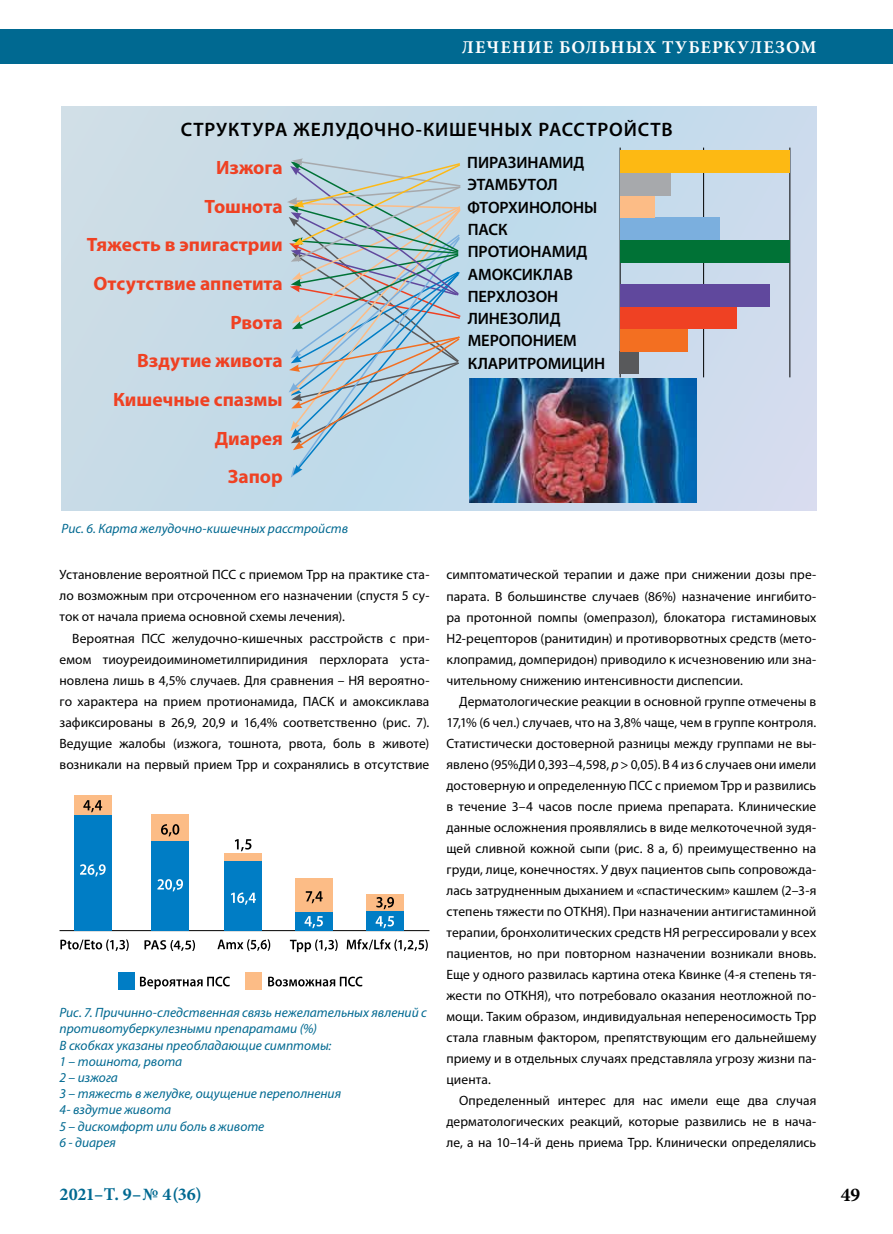
<style>
.page{position:relative;width:893px;height:1234px;background:#fff}
.page>*{position:absolute;margin:0;border:0;box-sizing:border-box;transform-origin:0 0}
.t1{font:600 19.5px "Myriad Pro";letter-spacing:.04em;color:#000}
.t2{font:700 19.5px "Minion Pro";color:#000}
.t3{font:700 19.35px/38.7px "Myriad Pro";color:#ef4123;text-align:right}
.t4{font:700 18px "Minion Pro";letter-spacing:.065em;color:#fff}
.t5{font:700 18px "Minion Pro";color:#006991}
.t6{font:600 16.5px "Myriad Pro";letter-spacing:-.005em;color:#000}
.t7{font:13.5px/21px "Myriad Pro";letter-spacing:.005em;color:#000;text-align:justify}
.t8{font:italic 13.5px/16.2px "Myriad Pro";color:#006991}
.s1{font-style:italic}
</style>
<div class="page">
<div style="left:0;top:30px;width:893px;height:34px;background:#006991"></div>
<svg style="left:144px;top:940px;width:51px;height:10px"></svg>
<hr style="left:60px;top:930px;width:369px;height:1px;background:#000">
<div style="left:74px;top:814px;width:37px;height:116px;background:#007dc5"></div>
<div style="left:74px;top:794px;width:37px;height:20px;background:#fcbc86"></div>
<div style="left:151px;top:841px;width:38px;height:89px;background:#007dc5"></div>
<div style="left:151px;top:814px;width:38px;height:27px;background:#fcbc86"></div>
<div style="left:224px;top:860px;width:38px;height:70px;background:#007dc5"></div>
<div style="left:224px;top:853px;width:38px;height:7px;background:#fcbc86"></div>
<div style="left:295px;top:910px;width:38px;height:20px;background:#007dc5"></div>
<div style="left:295px;top:877px;width:38px;height:33px;background:#fcbc86"></div>
<div style="left:366px;top:910px;width:38px;height:20px;background:#007dc5"></div>
<div style="left:118px;top:971px;width:17px;height:18px;background:#007dc5"></div>
<div style="left:366px;top:894px;width:38px;height:16px;background:#fcbc86"></div>
<div style="left:245px;top:971px;width:17px;height:18px;background:#fcbc86"></div>
<svg style="left:83px;top:800px;width:19px;height:12px"></svg>
<svg style="left:80px;top:864px;width:26px;height:12px"></svg>
<svg style="left:235px;top:839px;width:16px;height:12px"></svg>
<svg style="left:231px;top:892px;width:25px;height:12px"></svg>
<svg style="left:376px;top:897px;width:18px;height:12px"></svg>
<svg style="left:376px;top:916px;width:18px;height:12px"></svg>
<svg style="left:161px;top:824px;width:18px;height:12px"></svg>
<svg style="left:60px;top:939px;width:69px;height:11px"></svg>
<svg style="left:290px;top:939px;width:48px;height:12px"></svg>
<svg style="left:347px;top:939px;width:81px;height:11px"></svg>
<svg style="left:140px;top:976px;width:90px;height:12px"></svg>
<svg style="left:268px;top:976px;width:94px;height:10px"></svg>
<svg style="left:217px;top:939px;width:53px;height:11px"></svg>
<svg style="left:157px;top:879px;width:26px;height:12px"></svg>
<svg style="left:306px;top:891px;width:17px;height:12px"></svg>
<svg style="left:304px;top:916px;width:19px;height:12px"></svg>
<div style="left:62px;top:106px;width:754px;height:404px;background:#c7dbe8"></div>
<hr style="left:789px;top:147px;width:1px;height:230px;background:#000">
<hr style="left:703px;top:147px;width:1px;height:230px;background:#000">
<hr style="left:620px;top:147px;width:1px;height:230px;background:#000">
<div style="left:620px;top:351px;width:19px;height:23px;background:#58595b"></div>
<div style="left:620px;top:329px;width:67px;height:22px;background:#f36f21"></div>
<div style="left:620px;top:306px;width:116px;height:23px;background:#ef4123"></div>
<div style="left:620px;top:284px;width:150px;height:23px;background:#60489d"></div>
<div style="left:620px;top:239px;width:169px;height:23px;background:#007236"></div>
<div style="left:620px;top:217px;width:99px;height:23px;background:#7bafde"></div>
<div style="left:620px;top:195px;width:34px;height:23px;background:#fcbc86"></div>
<div style="left:620px;top:173px;width:50px;height:23px;background:#a7a9ac"></div>
<div style="left:620px;top:150px;width:170px;height:23px;background:#fdb913"></div>
<svg style="left:287px;top:158px;width:174px;height:319px"></svg>
<img style="left:470px;top:378px;width:226px;height:124px">
<h3 class="t4" style="left:462px;top:35px;width:356px">ЛЕЧЕНИЕ БОЛЬНЫХ ТУБЕРКУЛЕЗОМ</h3>
<h1 class="t1" style="left:181px;top:117px;width:494px">СТРУКТУРА ЖЕЛУДОЧНО-КИШЕЧНЫХ РАССТРОЙСТВ</h1>
<h2 class="t3" style="left:87px;top:147px;width:197px">Изжога<br>Тошнота<br>Тяжесть в эпигастрии<br>Отсутствие аппетита<br>Рвота<br>Вздутие живота<br>Кишечные спазмы<br>Диарея<br>Запор</h2>
<p class="t6" style="left:467px;top:152px;width:119px">ПИРАЗИНАМИД</p>
<p class="t6" style="left:467px;top:174px;width:92px">ЭТАМБУТОЛ</p>
<p class="t6" style="left:467px;top:197px;width:131px">ФТОРХИНОЛОНЫ</p>
<p class="t6" style="left:468px;top:219px;width:41px">ПАСК</p>
<p class="t6" style="left:468px;top:241px;width:121px">ПРОТИОНАМИД</p>
<p class="t6" style="left:468px;top:263px;width:107px">АМОКСИКЛАВ</p>
<p class="t6" style="left:468px;top:286px;width:92px">ПЕРХЛОЗОН</p>
<p class="t6" style="left:468px;top:308px;width:94px">ЛИНЕЗОЛИД</p>
<p class="t6" style="left:468px;top:330px;width:110px">МЕРОПОНИЕМ</p>
<p class="t6" style="left:468px;top:352px;width:139px">КЛАРИТРОМИЦИН</p>
<p class="t8" style="left:62px;top:519px;width:288px">Рис. 6. Карта желудочно-кишечных расстройств</p>
<p class="t7" style="left:60px;top:564px;width:371px">Установление вероятной ПСС с приемом Tpp на практике ста&shy;ло возможным при отсроченном его назначении (спустя 5 су&shy;ток от начала приема основной схемы лечения).</p>
<p class="t7" style="left:60px;top:627px;width:371px;text-indent:13px">Вероятная ПСС желудочно-кишечных расстройств с при&shy;емом тиоуреидоиминометилпиридиния перхлората уста&shy;новлена лишь в 4,5% случаев. Для сравнения – НЯ вероятно&shy;го характера на прием протионамида, ПАСК и амоксиклава зафиксированы в 26,9, 20,9 и 16,4% соответственно (рис. 7).<br>Ведущие жалобы (изжога, тошнота, рвота, боль в животе) возникали на первый прием Tpp и сохранялись в отсутствие</p>
<p class="t8" style="left:60px;top:1004px;width:369px">Рис. 7. Причинно-следственная связь нежелательных явлений с противотуберкулезными препаратами (%)<br>В скобках указаны преобладающие симптомы:<br>1 – тошнота, рвота<br>2 – изжога<br>3 – тяжесть в желудке, ощущение переполнения<br>4- вздутие живота<br>5 – дискомфорт или боль в животе<br>6 - диарея</p>
<p class="t7" style="left:446px;top:564px;width:371px">симптоматической терапии и даже при снижении дозы пре&shy;парата. В большинстве случаев (86%) назначение ингибито&shy;ра протонной помпы (омепразол), блокатора гистаминовых H2-рецепторов (ранитидин) и противорвотных средств (мето&shy;клопрамид, домперидон) приводило к исчезновению или зна&shy;чительному снижению интенсивности диспепсии.</p>
<p class="t7" style="left:446px;top:690px;width:371px;text-indent:13px">Дерматологические реакции в основной группе отмечены в 17,1% (6 чел.) случаев, что на 3,8% чаще, чем в группе контроля.<br>Статистически достоверной разницы между группами не вы&shy;явлено (95%ДИ 0,393–4,598, <span class="s1">p</span> &gt; 0,05). В 4 из 6 случаев они имели достоверную и определенную ПСС с приемом Трр и развились в течение 3–4 часов после приема препарата. Клинические данные осложнения проявлялись в виде мелкоточечной зудя&shy;щей сливной кожной сыпи (рис. 8 а, б) преимущественно на груди, лице, конечностях. У двух пациентов сыпь сопровожда&shy;лась затрудненным дыханием и «спастическим» кашлем (2–3-я степень тяжести по ОТКНЯ). При назначении антигистаминной терапии, бронхолитических средств НЯ регрессировали у всех пациентов, но при повторном назначении возникали вновь.<br>Еще у одного развилась картина отека Квинке (4-я степень тя&shy;жести по ОТКНЯ), что потребовало оказания неотложной по&shy;мощи. Таким образом, индивидуальная непереносимость Трр стала главным фактором, препятствующим его дальнейшему приему и в отдельных случаях представляла угрозу жизни па&shy;циента.</p>
<p class="t7" style="left:446px;top:1089px;width:371px;text-indent:13px">Определенный интерес для нас имели еще два случая дерматологических реакций, которые развились не в нача&shy;ле, а на 10–14-й день приема Tpp. Клинически определялись</p>
<h3 class="t5" style="left:60px;top:1181px;width:144px">2021–Т. 9–№ 4 (36)</h3>
<h1 class="t2" style="left:841px;top:1180px;width:21px">49</h1>
</div>
